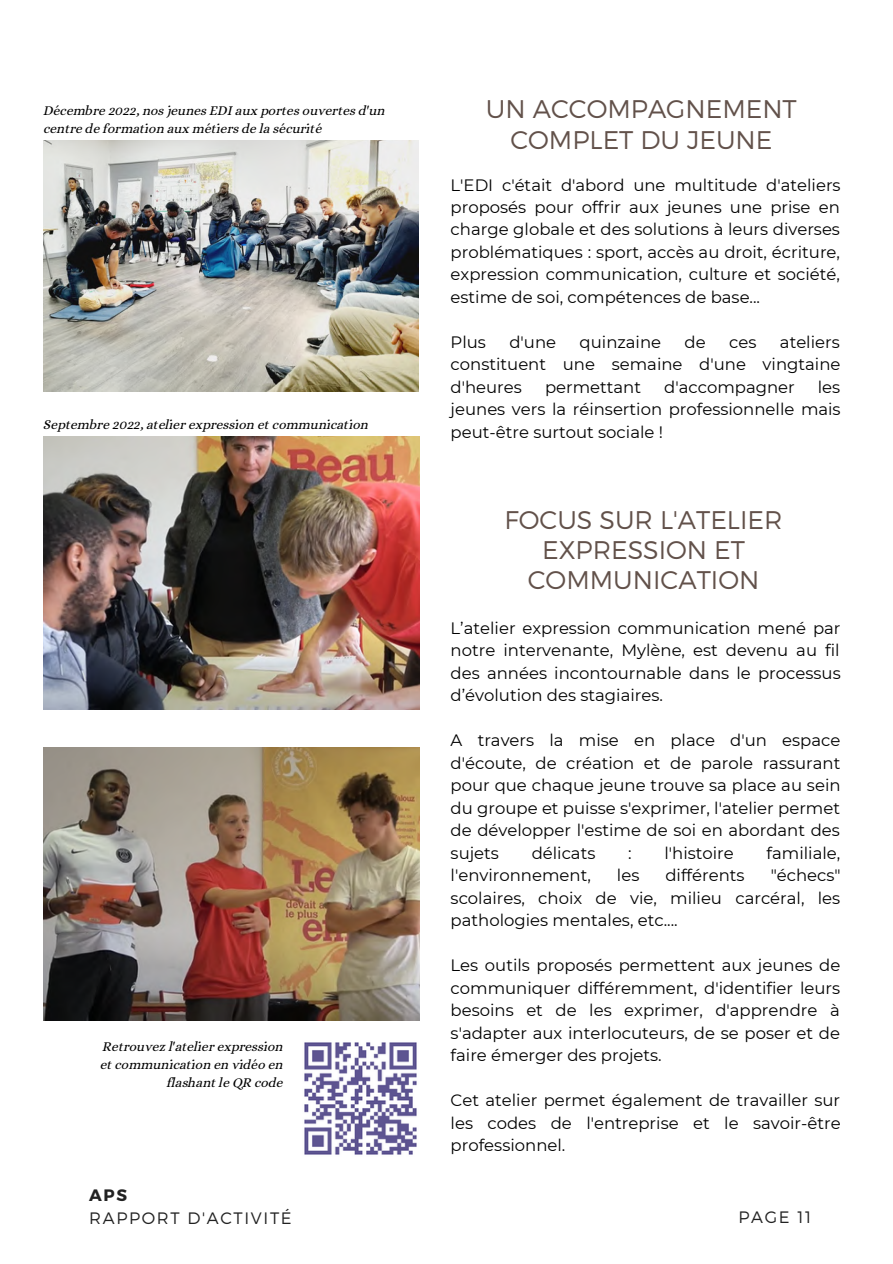
<style>
.page{position:relative;width:893px;height:1264px;background:#fff}
.page>*{position:absolute;margin:0;border:0;box-sizing:border-box;transform-origin:0 0}
.t1{font:300 25.5px/30.3px "Montserrat";color:#62514a;text-align:center}
.t2{font:16.5px/22.5px "Montserrat";color:#000;text-align:justify}
.t3{font:300 16.5px "Montserrat";letter-spacing:.1em;color:#222}
.t4{font:700 16.5px "Montserrat";color:#222}
.t5{font:13.5px/18px "CA Generated";color:#000;text-align:right}
</style>
<div class="page">
<img style="left:44px;top:436px;width:375px;height:274px">
<img style="left:44px;top:747px;width:375px;height:273px">
<img style="left:304px;top:1042px;width:113px;height:113px">
<img style="left:44px;top:141px;width:374px;height:250px">
<p class="t5" style="left:44px;top:102px;width:343px;text-align:left">Décembre 2022, nos jeunes EDI aux portes ouvertes d'un centre de formation aux métiers de la sécurité</p>
<p class="t5" style="left:44px;top:416px;width:326px">Septembre 2022, atelier expression et communication</p>
<p class="t5" style="left:100px;top:1037px;width:184px">Retrouvez l'atelier expression et communication en vidéo en flashant le QR code</p>
<p class="t1" style="left:486px;top:93px;width:312px">UN ACCOMPAGNEMENT<br>COMPLET DU JEUNE</p>
<p class="t2" style="left:450px;top:173px;width:391px">L'EDI c'était d'abord une multitude d'ateliers proposés pour offrir aux jeunes une prise en charge globale et des solutions à leurs diverses problématiques : sport, accès au droit, écriture, expression communication, culture et société, estime de soi, compétences de base...</p>
<p class="t2" style="left:450px;top:331px;width:37px">Plus</p>
<p class="t2" style="left:509px;top:331px;width:48px">d'une</p>
<p class="t2" style="left:579px;top:331px;width:83px">quinzaine</p>
<p class="t2" style="left:684px;top:331px;width:23px">de</p>
<p class="t2" style="left:729px;top:331px;width:29px">ces</p>
<p class="t2" style="left:450px;top:331px;width:391px;text-indent:329px">ateliers constituent une semaine d'une vingtaine d'heures</p>
<p class="t2" style="left:450px;top:376px;width:391px;text-indent:367px">les jeunes vers la réinsertion professionnelle mais peut-être surtout sociale !</p>
<p class="t2" style="left:545px;top:376px;width:98px">permettant</p>
<p class="t2" style="left:664px;top:376px;width:132px">d'accompagner</p>
<p class="t1" style="left:504px;top:503px;width:279px">FOCUS SUR L'ATELIER<br>EXPRESSION ET<br>COMMUNICATION</p>
<p class="t2" style="left:450px;top:616px;width:391px">L’atelier expression communication mené par notre intervenante, Mylène, est devenu au fil des années incontournable dans le processus d’évolution des stagiaires.</p>
<p class="t2" style="left:450px;top:729px;width:391px">A travers la mise en place d'un espace d'écoute, de création et de parole rassurant pour que chaque jeune trouve sa place au sein du groupe et puisse s'exprimer, l'atelier permet</p>
<p class="t2" style="left:450px;top:819px;width:391px">de développer l'estime de soi en abordant des sujets</p>
<p class="t2" style="left:531px;top:841px;width:65px">délicats</p>
<p class="t2" style="left:628px;top:841px;width:5px">:</p>
<p class="t2" style="left:664px;top:841px;width:71px">l'histoire</p>
<p class="t2" style="left:766px;top:841px;width:75px">familiale,</p>
<p class="t2" style="left:450px;top:863px;width:142px">l'environnement,</p>
<p class="t2" style="left:617px;top:863px;width:24px">les</p>
<p class="t2" style="left:665px;top:863px;width:81px">différents</p>
<p class="t2" style="left:450px;top:863px;width:391px;text-indent:320px">"échecs" scolaires, choix de vie, milieu carcéral, les pathologies mentales, etc....</p>
<p class="t2" style="left:450px;top:953px;width:391px">Les outils proposés permettent aux jeunes de communiquer différemment, d'identifier leurs besoins et de les exprimer, d'apprendre à s'adapter aux interlocuteurs, de se poser et de faire émerger des projets.</p>
<p class="t2" style="left:450px;top:1088px;width:391px">Cet atelier permet également de travailler sur les codes de l'entreprise et le savoir-être professionnel.</p>
<p class="t4" style="left:89px;top:1184px;width:39px">APS</p>
<p class="t3" style="left:89px;top:1206px;width:204px">RAPPORT D'ACTIVITÉ</p>
<p class="t3" style="left:738px;top:1205px;width:74px">PAGE 11</p>
</div>
